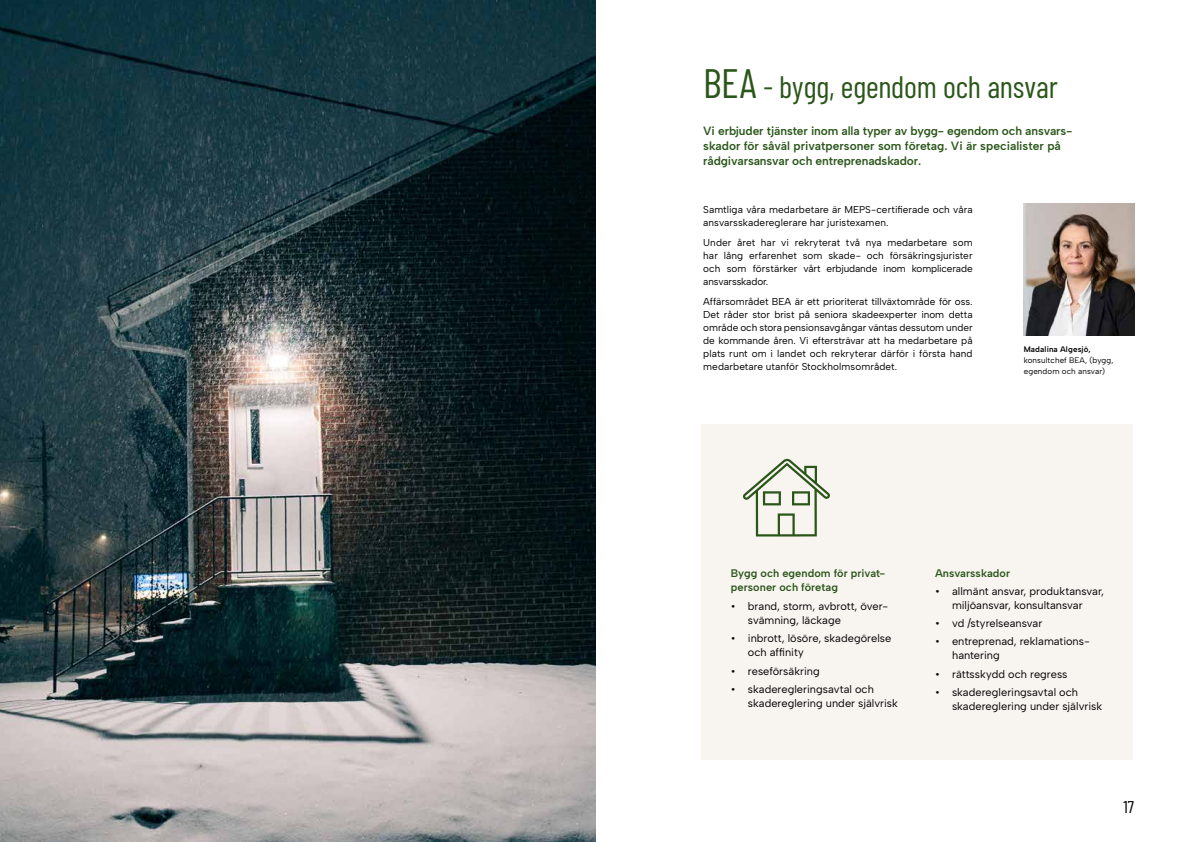
<style>
.page{position:relative;width:1191px;height:842px;background:#fff}
.page>*{position:absolute;margin:0;border:0;box-sizing:border-box;transform-origin:0 0}
.t1{font:31px "Barlow Condensed";letter-spacing:-.005em;color:#2b561a}
.t2{font:17px "Barlow Condensed";color:#000}
.t3{font:600 12px/15px "Albert Sans";letter-spacing:-.01em;color:#2b561a}
.t4{font:11px/14px "Albert Sans";color:#000}
.t5{font:600 11px/14px "Albert Sans";letter-spacing:.005em;color:#2b561a}
.t6{font:10px/13px "Albert Sans";color:#000;text-align:justify}
.t7{font:8px/11px "Albert Sans";letter-spacing:.015em;color:#000}
.t8{font:600 8px "Albert Sans";letter-spacing:.02em;color:#000}
.s1{font-size:41px}
</style>
<div class="page">
<img style="left:0;top:0;width:595px;height:842px">
<div style="left:702px;top:424px;width:430px;height:336px;background:#f8f4f0"></div>
<svg style="left:743px;top:459px;width:87px;height:77px"></svg>
<img style="left:1023px;top:203px;width:111px;height:132px">
<h1 class="t1" style="left:703px;top:64px;width:356px"><span class="s1">BEA</span> - bygg, egendom och ansvar</h1>
<p class="t3" style="left:703px;top:123px;width:371px">Vi erbjuder tjänster inom alla typer av bygg- egendom och ansvars&shy;skador för såväl privatpersoner som företag. Vi är specialister på rådgivarsansvar och entreprenadskador.</p>
<p class="t6" style="left:703px;top:203px;width:271px">Samtliga våra medarbetare är MEPS-certifierade och våra ansvarsskadereglerare har juristexamen.</p>
<p class="t6" style="left:703px;top:236px;width:271px">Under året har vi rekryterat två nya medarbetare som har lång erfarenhet som skade- och försäkringsjurister och som förstärker vårt erbjudande inom komplicerade ansvarsskador.</p>
<p class="t6" style="left:703px;top:295px;width:271px">Affärsområdet BEA är ett prioriterat tillväxtområde för oss.<br>Det råder stor brist på seniora skadeexperter inom detta område och stora pensionsavgångar väntas dessutom under de kommande åren. Vi eftersträvar att ha medarbetare på plats runt om i landet och rekryterar därför i första hand medarbetare utanför Stockholmsområdet.</p>
<p class="t8" style="left:1023px;top:344px;width:69px">Madalina Algesjö,</p>
<p class="t7" style="left:1023px;top:355px;width:91px">konsultchef BEA, (bygg, egendom och ansvar)</p>
<p class="t5" style="left:731px;top:566px;width:156px">Bygg och egendom för privat&shy;personer och företag</p>
<p class="t4" style="left:748px;top:599px;width:142px;text-indent:-17px">• brand, storm, avbrott, över&shy;svämning, läckage</p>
<p class="t4" style="left:748px;top:632px;width:145px;text-indent:-17px">• inbrott, lösöre, skadegörelse och affinity</p>
<p class="t4" style="left:731px;top:664px;width:90px">• reseförsäkring</p>
<p class="t4" style="left:748px;top:682px;width:151px;text-indent:-17px">• skaderegleringsavtal och skadereglering under självrisk</p>
<p class="t5" style="left:935px;top:566px;width:77px">Ansvarsskador</p>
<p class="t4" style="left:935px;top:584px;width:170px;text-align:center">• allmänt ansvar, produktansvar, miljöansvar, konsultansvar</p>
<p class="t4" style="left:935px;top:616px;width:109px">• vd /styrelseansvar</p>
<p class="t4" style="left:952px;top:634px;width:139px;text-indent:-17px">• entreprenad, reklamations&shy;hantering</p>
<p class="t4" style="left:935px;top:667px;width:134px">• rättsskydd och regress</p>
<p class="t4" style="left:952px;top:685px;width:151px;text-indent:-17px">• skaderegleringsavtal och skadereglering under självrisk</p>
<h2 class="t2" style="left:1123px;top:795px;width:12px">17</h2>
</div>
